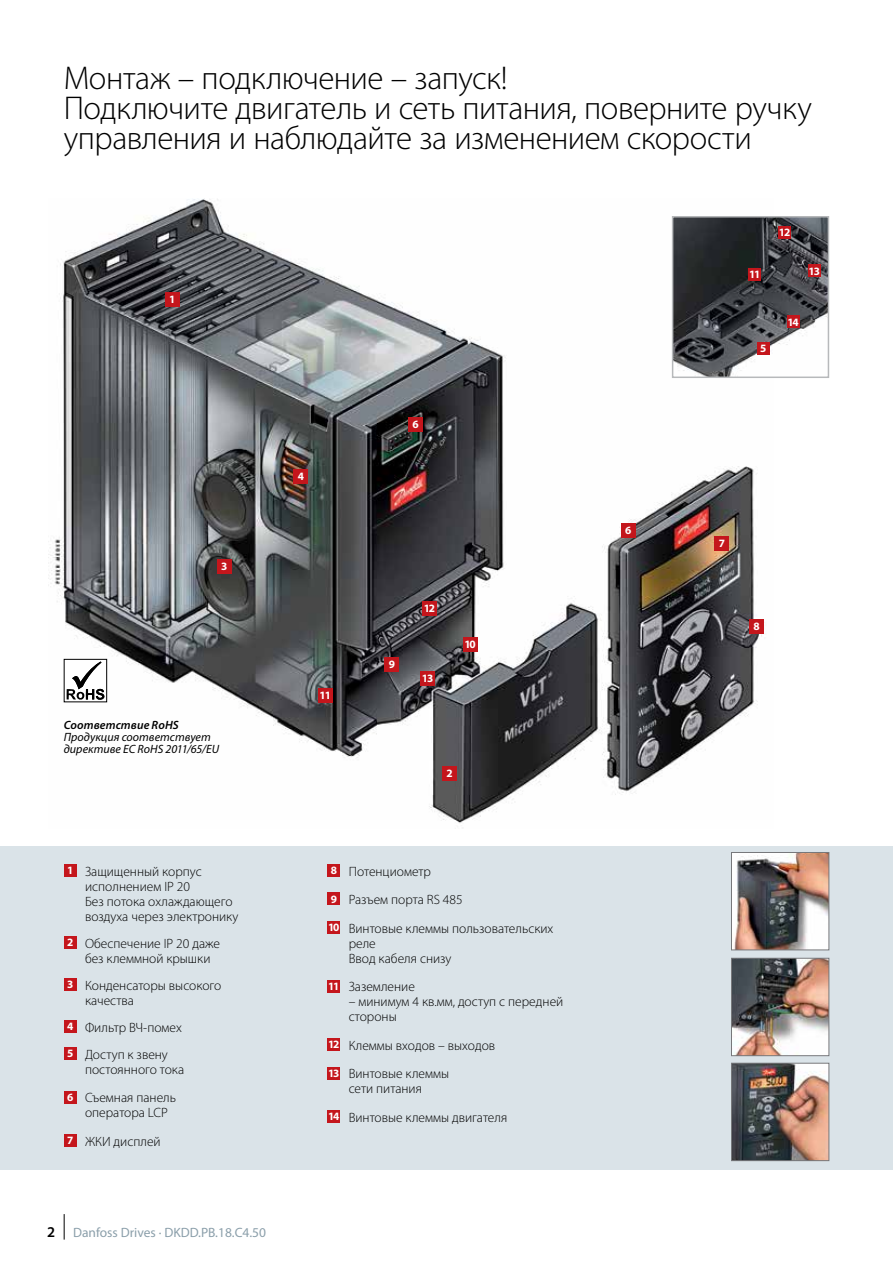
<style>
.page{position:relative;width:893px;height:1263px;background:#fff}
.page>*{position:absolute;margin:0;border:0;box-sizing:border-box;transform-origin:0 0}
.t1{font:300 33px/30px "Myriad Pro";letter-spacing:-.015em;color:#000}
.t2{font:300 13.5px/15px "Myriad Pro";color:#000}
.t3{font:13.5px "Myriad Pro";color:#8b9faa}
.t4{font:italic 12px/12px "Myriad Pro";letter-spacing:.005em;color:#000}
.t5{font:italic 600 12px "Myriad Pro";letter-spacing:.01em;color:#000}
.t6{font:700 11.25px "Myriad Pro";letter-spacing:-.1em;color:#fff}
.s1{font-weight:700;font-size:11.25px;color:#fff}
.s2{font-weight:600;font-size:15px;color:#000}
</style>
<div class="page">
<div style="left:0;top:846px;width:893px;height:324px;background:#dae3e8"></div>
<img style="left:49px;top:198px;width:713px;height:625px">
<svg style="left:66px;top:661px;width:39px;height:39px"></svg>
<svg style="left:67px;top:661px;width:37px;height:39px"></svg>
<div style="left:64px;top:659px;width:43px;height:43px;border:1px solid #000"></div>
<div style="left:165px;top:292px;width:15px;height:15px;background:#c4161c"></div>
<div style="left:217px;top:559px;width:15px;height:15px;background:#c4161c"></div>
<div style="left:293px;top:469px;width:15px;height:15px;background:#c4161c"></div>
<div style="left:408px;top:417px;width:15px;height:15px;background:#c4161c"></div>
<div style="left:621px;top:523px;width:15px;height:15px;background:#c4161c"></div>
<div style="left:714px;top:536px;width:15px;height:15px;background:#c4161c"></div>
<div style="left:749px;top:619px;width:15px;height:15px;background:#c4161c"></div>
<div style="left:384px;top:657px;width:15px;height:15px;background:#c4161c"></div>
<div style="left:442px;top:766px;width:15px;height:15px;background:#c4161c"></div>
<div style="left:463px;top:637px;width:14px;height:14px;background:#c4161c"></div>
<div style="left:318px;top:688px;width:15px;height:15px;background:#c4161c"></div>
<div style="left:422px;top:601px;width:15px;height:15px;background:#c4161c"></div>
<div style="left:420px;top:671px;width:15px;height:15px;background:#c4161c"></div>
<img style="left:675px;top:219px;width:151px;height:156px">
<div style="left:672px;top:216px;width:157px;height:162px;border:2px solid #b7b9bb"></div>
<div style="left:748px;top:268px;width:13px;height:13px;background:#c4161c"></div>
<div style="left:778px;top:226px;width:13px;height:12px;background:#c4161c"></div>
<div style="left:808px;top:265px;width:13px;height:12px;background:#c4161c"></div>
<div style="left:787px;top:316px;width:12px;height:12px;background:#c4161c"></div>
<div style="left:757px;top:342px;width:13px;height:12px;background:#c4161c"></div>
<div style="left:64px;top:864px;width:13px;height:13px;background:#c4161c"></div>
<div style="left:64px;top:936px;width:13px;height:13px;background:#c4161c"></div>
<div style="left:64px;top:978px;width:13px;height:13px;background:#c4161c"></div>
<div style="left:64px;top:1020px;width:13px;height:13px;background:#c4161c"></div>
<div style="left:64px;top:1047px;width:13px;height:13px;background:#c4161c"></div>
<div style="left:64px;top:1091px;width:13px;height:12px;background:#c4161c"></div>
<div style="left:64px;top:1134px;width:13px;height:13px;background:#c4161c"></div>
<div style="left:327px;top:864px;width:13px;height:13px;background:#c4161c"></div>
<div style="left:327px;top:893px;width:13px;height:12px;background:#c4161c"></div>
<div style="left:327px;top:921px;width:13px;height:13px;background:#c4161c"></div>
<div style="left:327px;top:980px;width:13px;height:12px;background:#c4161c"></div>
<div style="left:327px;top:1038px;width:13px;height:13px;background:#c4161c"></div>
<div style="left:327px;top:1067px;width:13px;height:12px;background:#c4161c"></div>
<div style="left:327px;top:1110px;width:13px;height:13px;background:#c4161c"></div>
<img style="left:733px;top:854px;width:94px;height:94px">
<div style="left:731px;top:852px;width:98px;height:98px;border:1px solid #77787b"></div>
<img style="left:733px;top:960px;width:94px;height:94px">
<div style="left:731px;top:958px;width:98px;height:98px;border:1px solid #77787b"></div>
<img style="left:733px;top:1065px;width:94px;height:94px">
<div style="left:731px;top:1063px;width:98px;height:98px;border:1px solid #77787b"></div>
<svg style="left:64px;top:1214px;width:1px;height:25px"></svg>
<h1 class="t1" style="left:64px;top:63px;width:750px">Монтаж – подключение – запуск!<br>Подключите двигатель и сеть питания, поверните ручку управления и наблюдайте за изменением скорости</h1>
<p class="t6" style="left:169px;top:292px;width:8px">1</p>
<p class="t6" style="left:221px;top:558px;width:8px">3</p>
<p class="t5" style="left:64px;top:717px;width:117px">Соответствие RoHS</p>
<p class="t4" style="left:64px;top:731px;width:157px">Продукция соответствует директиве ЕС RoHS 2011/65/EU</p>
<p class="t6" style="left:298px;top:469px;width:8px">4</p>
<p class="t6" style="left:320px;top:688px;width:13px">11</p>
<p class="t6" style="left:413px;top:417px;width:8px">6</p>
<p class="t6" style="left:389px;top:657px;width:8px">9</p>
<p class="t6" style="left:424px;top:601px;width:13px">12</p>
<p class="t6" style="left:422px;top:671px;width:13px">13</p>
<p class="t6" style="left:464px;top:636px;width:13px">10</p>
<p class="t6" style="left:446px;top:766px;width:8px">2</p>
<p class="t2" style="left:85px;top:864px;width:155px;text-indent:-18px"><span class="s1">1</span> Защищенный корпус исполнением IP 20<br>Без потока охлаждающего воздуха через электронику</p>
<p class="t2" style="left:85px;top:936px;width:137px;text-indent:-18px"><span class="s1">2</span> Обеспечение IP 20 даже без клеммной крышки</p>
<p class="t2" style="left:85px;top:978px;width:138px;text-indent:-18px"><span class="s1">3</span> Конденсаторы высокого качества</p>
<p class="t2" style="left:67px;top:1014px;width:116px;line-height:27px"><span class="s1">4</span> Фильтр ВЧ-помех<br><span class="s1">5</span> Доступ к звену</p>
<p class="t2" style="left:67px;top:1055px;width:119px;line-height:28.5px;text-indent:18px">постоянного тока<br><span class="s1">6</span> Съемная панель</p>
<p class="t2" style="left:67px;top:1098px;width:102px;line-height:28.5px;text-indent:18px">оператора LCP<br><span class="s1">7</span> ЖКИ дисплей</p>
<p class="t3" style="left:47px;top:1224px;width:220px"><span class="s2">2</span> Danfoss Drives · DKDD.PB.18.C4.50</p>
<p class="t2" style="left:328px;top:857px;width:227px;line-height:28.5px"><span class="s1">8</span> Потенциометр<br><span class="s1">9</span> Разъем порта RS 485<br><span class="s1">10</span> Винтовые клеммы пользовательских</p>
<p class="t2" style="left:349px;top:936px;width:104px">реле<br>Ввод кабеля снизу</p>
<p class="t2" style="left:328px;top:979px;width:88px"><span class="s1">11</span> Заземление</p>
<p class="t2" style="left:349px;top:994px;width:216px">– минимум 4 кв.мм, доступ с передней стороны</p>
<p class="t2" style="left:328px;top:1031px;width:169px;line-height:28.5px"><span class="s1">12</span> Клеммы входов – выходов<br><span class="s1">13</span> Винтовые клеммы</p>
<p class="t2" style="left:328px;top:1074px;width:181px;line-height:28.5px;text-indent:21px">сети питания<br><span class="s1">14</span> Винтовые клеммы двигателя</p>
<p class="t6" style="left:625px;top:523px;width:8px">6</p>
<p class="t6" style="left:749px;top:267px;width:13px">11</p>
<p class="t6" style="left:779px;top:224px;width:13px">12</p>
<p class="t6" style="left:809px;top:263px;width:13px">13</p>
<p class="t6" style="left:760px;top:340px;width:8px">5</p>
<p class="t6" style="left:787px;top:314px;width:13px">14</p>
<p class="t6" style="left:719px;top:536px;width:8px">7</p>
<p class="t6" style="left:754px;top:618px;width:8px">8</p>
</div>
